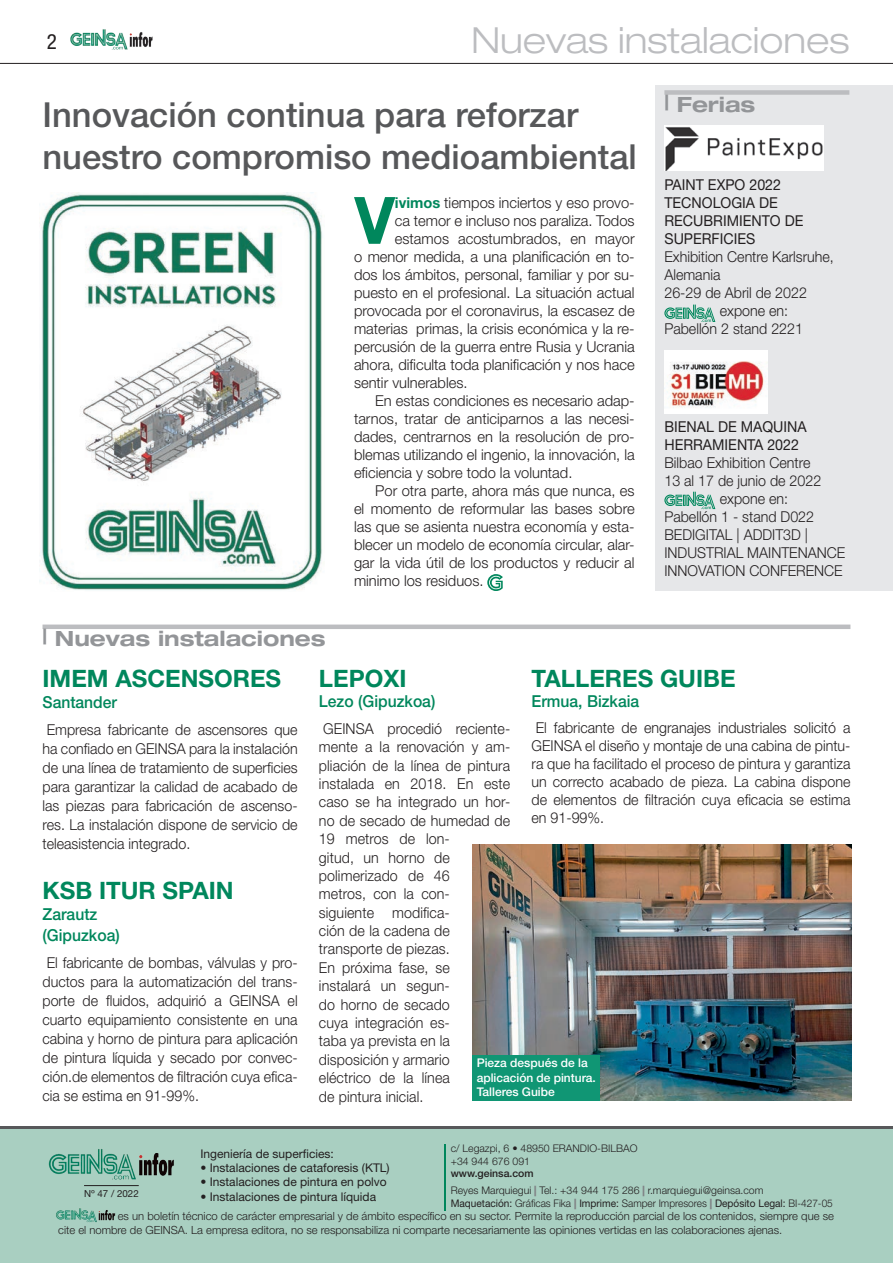
<style>
.page{position:relative;width:893px;height:1263px;background:#fff}
.page>*{position:absolute;margin:0;border:0;box-sizing:border-box;transform-origin:0 0}
.t1{font:700 65.4px "Helvetica Neue LT Std";color:#00875c}
.t2{font:300 expanded 36px "Helvetica Neue LT Std";color:#bcbdc0}
.t3{font:500 34.5px/41.4px "Helvetica Neue LT Std";color:#57585a}
.t4{font:700 24px "Helvetica Neue LT Std";color:#00875c}
.t5{font:700 expanded 21px "Helvetica Neue LT Std";color:#939598}
.t6{font:condensed 21px "Helvetica Neue LT Std";color:#231f20}
.t7{font:500 16.5px/20.9px "Helvetica Neue LT Std";color:#00875c;scale:.95 1}
.t8{font:300 15px/18.5px "Helvetica Neue LT Std";color:#231f20;text-align:justify;scale:.95 1}
.t9{font:300 15px "Helvetica Neue LT Std";color:#231f20}
.t10{font:15px/18px "Helvetica Neue LT Std";color:#231f20;scale:.95 1}
.t11{font:12px "Helvetica Neue LT Std";color:#231f20}
.t12{font:500 12px/14.4px "Helvetica Neue LT Std";color:#fff}
.t13{font:300 11.25px/13.5px "Helvetica Neue LT Std";color:#231f20}
.t14{font:300 10.5px/12.6px "Helvetica Neue LT Std";color:#231f20}
.t15{font:300 10.5px "Helvetica Neue LT Std";color:#231f20;scale:.96 1}
.t16{font:9.75px "Helvetica Neue LT Std";color:#231f20}
.s1{font-weight:700;color:#00875c}
.s2{font-weight:500}
.s3{font-weight:800;color:#808285}
.s4{font-weight:400}
</style>
<div class="page">
<img style="left:70px;top:29px;width:83px;height:21px">
<hr style="left:0;top:63px;width:893px;height:1px;background:#231f20">
<div style="left:656px;top:85px;width:237px;height:506px;background:#e6e7e9"></div>
<div style="left:0;top:1129px;width:893px;height:134px;background:#a9cfc1"></div>
<hr style="left:0;top:1127px;width:893px;height:2px;background:#57585a">
<hr style="left:444px;top:1144px;width:1px;height:67px;background:#00875c">
<svg style="left:487px;top:574px;width:16px;height:17px"></svg>
<img style="left:48px;top:1149px;width:126px;height:38px">
<img style="left:56px;top:1208px;width:59px;height:14px">
<div style="left:43px;top:624px;width:807px;height:5px;background:#bcbdc0"></div>
<div style="left:664px;top:90px;width:185px;height:5px;background:#bcbdc0"></div>
<img style="left:41px;top:192px;width:281px;height:398px">
<img style="left:664px;top:126px;width:160px;height:44px">
<img style="left:664px;top:350px;width:104px;height:63px">
<svg style="left:664px;top:305px;width:51px;height:17px"></svg>
<svg style="left:664px;top:492px;width:51px;height:17px"></svg>
<img style="left:472px;top:845px;width:379px;height:255px">
<div style="left:472px;top:1055px;width:128px;height:45px;background:#109674"></div>
<h3 class="t6" style="left:47px;top:29px;width:12px">2</h3>
<h2 class="t2" style="left:471px;top:19px;width:379px">Nuevas instalaciones</h2>
<h3 class="t3" style="left:43px;top:94px;width:596px">Innovación continua para reforzar nuestro compromiso medioambiental</h3>
<h3 class="t5" style="left:43px;top:625px;width:285px">| Nuevas instalaciones</h3>
<h1 class="t1" style="left:354px;top:180px;width:42px">V</h1>
<p class="t9" style="left:395px;top:193px;width:241px"><span class="s1">ivimos</span> tiempos inciertos y eso provo-</p>
<p class="t9" style="left:395px;top:211px;width:241px">ca temor e incluso nos paraliza. Todos</p>
<p class="t9" style="left:395px;top:229px;width:241px">estamos acostumbrados, en mayor</p>
<p class="t9" style="left:354px;top:247px;width:282px">o menor medida, a una planificación en to-</p>
<p class="t9" style="left:354px;top:265px;width:282px">dos los ámbitos, personal, familiar y por su-</p>
<p class="t9" style="left:354px;top:283px;width:282px">puesto en el profesional. La situación actual</p>
<p class="t9" style="left:354px;top:301px;width:282px">provocada por el coronavirus, la escasez de</p>
<p class="t9" style="left:354px;top:319px;width:282px">materias primas, la crisis económica y la re-</p>
<p class="t9" style="left:354px;top:337px;width:282px">percusión de la guerra entre Rusia y Ucrania</p>
<p class="t9" style="left:354px;top:355px;width:282px">ahora, dificulta toda planificación y nos hace</p>
<p class="t9" style="left:354px;top:373px;width:115px">sentir vulnerables.</p>
<p class="t9" style="left:375px;top:391px;width:261px">En estas condiciones es necesario adap-</p>
<p class="t9" style="left:354px;top:409px;width:282px">tarnos, tratar de anticiparnos a las necesi-</p>
<p class="t9" style="left:354px;top:427px;width:282px">dades, centrarnos en la resolución de pro-</p>
<p class="t9" style="left:354px;top:445px;width:282px">blemas utilizando el ingenio, la innovación, la</p>
<p class="t9" style="left:354px;top:463px;width:220px">eficiencia y sobre todo la voluntad.</p>
<p class="t9" style="left:375px;top:481px;width:261px">Por otra parte, ahora más que nunca, es</p>
<p class="t9" style="left:354px;top:499px;width:282px">el momento de reformular las bases sobre</p>
<p class="t9" style="left:354px;top:517px;width:282px">las que se asienta nuestra economía y esta-</p>
<p class="t9" style="left:354px;top:535px;width:282px">blecer un modelo de economía circular, alar-</p>
<p class="t9" style="left:354px;top:553px;width:282px">gar la vida útil de los productos y reducir al</p>
<p class="t9" style="left:354px;top:571px;width:131px">minimo los residuos.</p>
<h3 class="t5" style="left:664px;top:91px;width:92px">| Ferias</h3>
<p class="t10" style="left:664px;top:176px;width:148px">PAINT EXPO 2022<br>TECNOLOGIA DE<br>RECUBRIMIENTO DE<br>SUPERFICIES</p>
<p class="t8" style="left:664px;top:247px;width:180px">Exhibition Centre Karlsruhe,</p>
<p class="t8" style="left:664px;top:265px;width:60px">Alemania</p>
<p class="t8" style="left:664px;top:283px;width:152px">26-29 de Abril de 2022</p>
<p class="t8" style="left:720px;top:301px;width:73px">expone en:</p>
<p class="t8" style="left:664px;top:319px;width:147px">Pabellón 2 stand 2221</p>
<p class="t10" style="left:664px;top:417px;width:151px">BIENAL DE MAQUINA<br>HERRAMIENTA 2022</p>
<p class="t8" style="left:664px;top:453px;width:155px">Bilbao Exhibition Centre</p>
<p class="t8" style="left:664px;top:471px;width:167px">13 al 17 de junio de 2022</p>
<p class="t8" style="left:720px;top:489px;width:73px">expone en:</p>
<p class="t8" style="left:664px;top:507px;width:159px">Pabellón 1 - stand D022</p>
<p class="t8" style="left:664px;top:525px;width:153px">BEDIGITAL | ADDIT3D |</p>
<p class="t8" style="left:664px;top:543px;width:192px">INDUSTRIAL MAINTENANCE</p>
<p class="t8" style="left:664px;top:561px;width:189px">INNOVATION CONFERENCE</p>
<h3 class="t4" style="left:43px;top:663px;width:240px">IMEM ASCENSORES</h3>
<p class="t7" style="left:43px;top:691px;width:80px">Santander</p>
<p class="t8" style="left:43px;top:720px;width:270px;line-height:19px">Empresa fabricante de ascensores que ha confiado en GEINSA para la instalación de una línea de tratamiento de superficies para garantizar la calidad de acabado de las piezas para fabricación de ascenso&shy;res. La instalación dispone de servicio de teleasistencia integrado.</p>
<h3 class="t4" style="left:43px;top:876px;width:193px">KSB ITUR SPAIN</h3>
<p class="t7" style="left:43px;top:903px;width:83px">Zarautz (Gipuzkoa)</p>
<p class="t8" style="left:43px;top:953px;width:270px;line-height:19px">El fabricante de bombas, válvulas y pro&shy;ductos para la automatización del trans&shy;porte de fluidos, adquirió a GEINSA el cuarto equipamiento consistente en una cabina y horno de pintura para aplicación de pintura líquida y secado por convec&shy;ción.de elementos de filtración cuya efica&shy;cia se estima en 91-99%.</p>
<h3 class="t4" style="left:319px;top:663px;width:89px">LEPOXI</h3>
<p class="t7" style="left:319px;top:691px;width:124px">Lezo (Gipuzkoa)</p>
<p class="t8" style="left:319px;top:719px;width:203px;text-align:left">GEINSA procedió reciente&shy;mente a la renovación y am&shy;pliación de la línea de pintura instalada en 2018. En este caso se ha integrado un hor&shy;no de secado de humedad de<br>19 metros de lon-<br>gitud, un horno de polimerizado de 46<br>metros, con la con-<br>siguiente modifica-<br>ción de la cadena de transporte de piezas.<br>En próxima fase, se<br>instalará un segun-<br>do horno de secado<br>cuya integración es-<br>taba ya prevista en la disposición y armario<br>eléctrico de la línea<br>de pintura inicial.</p>
<h3 class="t4" style="left:531px;top:663px;width:205px">TALLERES GUIBE</h3>
<p class="t7" style="left:531px;top:690px;width:115px">Ermua, Bizkaia</p>
<p class="t8" style="left:532px;top:718px;width:337px;line-height:18px">El fabricante de engranajes industriales solicitó a GEINSA el diseño y montaje de una cabina de pintu&shy;ra que ha facilitado el proceso de pintura y garantiza un correcto acabado de pieza. La cabina dispone de elementos de filtración cuya eficacia se estima en 91-99%.</p>
<p class="t12" style="left:477px;top:1056px;width:121px">Pieza después de la aplicación de pintura.<br>Talleres Guibe</p>
<p class="t16" style="left:84px;top:1187px;width:56px">Nº 47 / 2022</p>
<p class="t11" style="left:200px;top:1146px;width:135px">Ingeniería de superficies:</p>
<p class="t11" style="left:200px;top:1160px;width:191px">• Instalaciones de cataforesis (KTL)</p>
<p class="t11" style="left:200px;top:1175px;width:188px">• Instalaciones de pintura en polvo</p>
<p class="t11" style="left:200px;top:1189px;width:177px">• Instalaciones de pintura líquida</p>
<p class="t14" style="left:451px;top:1142px;width:188px">c/ Legazpi, 6 • 48950 ERANDIO-BILBAO +34 944 676 091</p>
<p class="t14" style="left:451px;top:1165px;width:314px;line-height:16.8px"><span class="s2">www.geinsa.com<br></span>Reyes Marquiegui <span class="s3">|</span> Tel.: +34 944 175 286 <span class="s3">|</span> r.marquiegui@geinsa.com</p>
<p class="t15" style="left:451px;top:1196px;width:400px"><span class="s4">Maquetación:</span> Gráficas Fika <span class="s3">|</span> <span class="s4">Imprime:</span> Samper Impresores <span class="s3">|</span> <span class="s4">Depósito Legal:</span> BI-427-05</p>
<p class="t13" style="left:58px;top:1209px;width:777px;text-indent:60px">es un boletín técnico de carácter empresarial y de ámbito específico en su sector. Permite la reproducción parcial de los contenidos, siempre que se cite el nombre de GEINSA. La empresa editora, no se responsabiliza ni comparte necesariamente las opiniones vertidas en las colaboraciones ajenas.</p>
</div>
